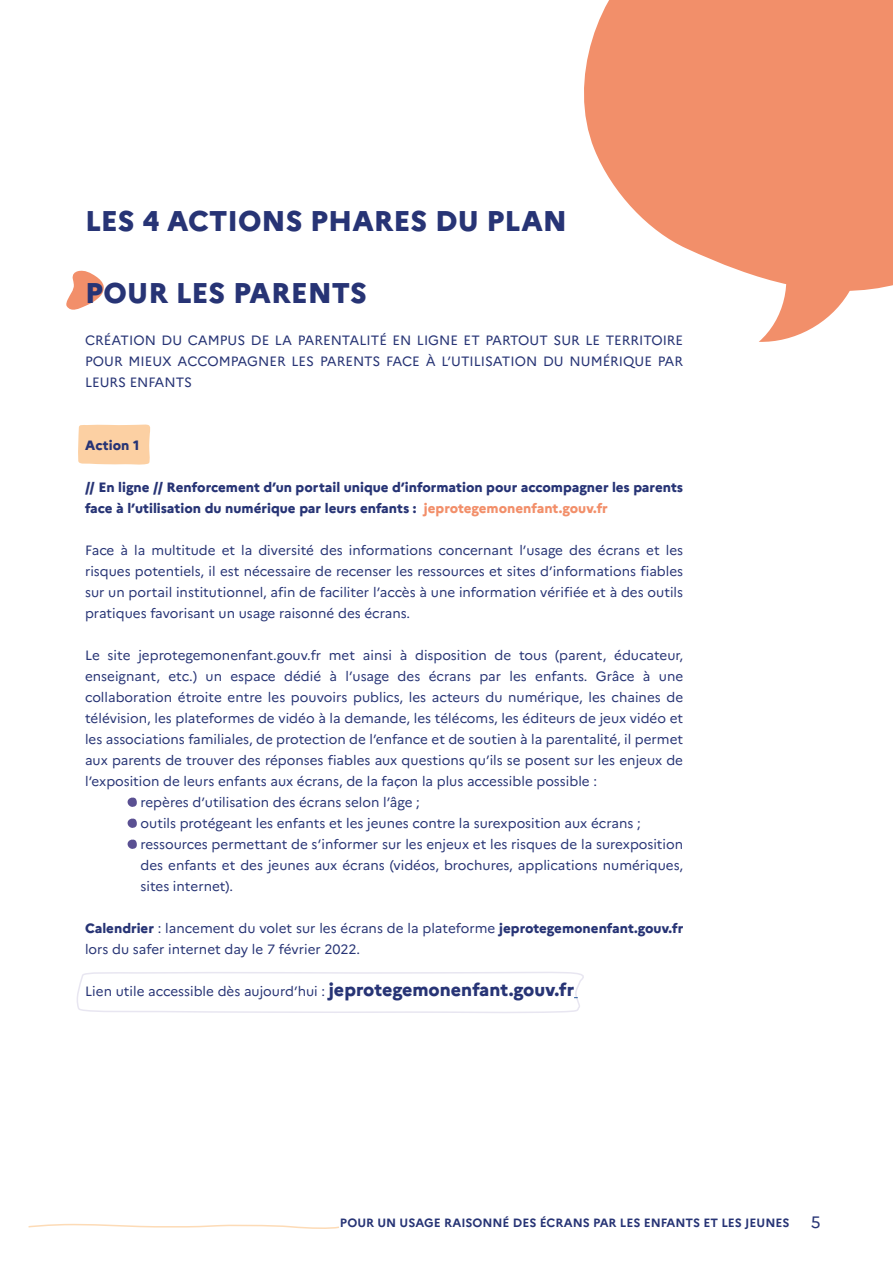
<style>
.page{position:relative;width:893px;height:1263px;background:#fff}
.page>*{position:absolute;margin:0;border:0;box-sizing:border-box;transform-origin:0 0}
.t1{font:800 28.5px "Marianne";color:#273475}
.t2{font:16.5px "Marianne";color:#273475}
.t3{font:13.5px/21px "Marianne";color:#273475;text-align:justify}
.t4{font:800 13.5px/21px "Marianne";color:#273475}
.t5{font:700 12px "Marianne";color:#273475}
.s1{color:#f28f6a}
.s2{font-weight:800}
.s3{font-weight:800;font-size:18px}
</style>
<div class="page">
<svg style="left:28px;top:1223px;width:311px;height:6px"></svg>
<svg style="left:584px;top:0;width:309px;height:291px;background:#f39f7f"></svg>
<svg style="left:759px;top:236px;width:101px;height:106px"></svg>
<svg style="left:66px;top:270px;width:38px;height:40px"></svg>
<svg style="left:78px;top:424px;width:73px;height:41px;background:#fcd3a9"></svg>
<svg style="left:77px;top:972px;width:507px;height:41px"></svg>
<svg style="left:127px;top:797px;width:10px;height:10px"></svg>
<svg style="left:127px;top:818px;width:10px;height:10px"></svg>
<svg style="left:127px;top:839px;width:10px;height:10px"></svg>
<h1 class="t1" style="left:85px;top:199px;width:484px">LES 4 ACTIONS PHARES DU PLAN</h1>
<h1 class="t1" style="left:85px;top:271px;width:283px">POUR LES PARENTS</h1>
<p class="t3" style="left:85px;top:328px;width:600px">CRÉATION DU CAMPUS DE LA PARENTALITÉ EN LIGNE ET PARTOUT SUR LE TERRITOIRE POUR MIEUX ACCOMPAGNER LES PARENTS FACE À L’UTILISATION DU NUMÉRIQUE PAR LEURS ENFANTS</p>
<p class="t4" style="left:85px;top:433px;width:56px">Action 1</p>
<p class="t4" style="left:85px;top:475px;width:600px">// En ligne // Renforcement d’un portail unique d’information pour accompagner les parents face à l’utilisation du numérique par leurs enfants : <span class="s1">jeprotegemonenfant.gouv.fr</span></p>
<p class="t3" style="left:85px;top:538px;width:600px">Face à la multitude et la diversité des informations concernant l’usage des écrans et les risques potentiels, il est nécessaire de recenser les ressources et sites d’informations fiables sur un portail institutionnel, afin de faciliter l’accès à une information vérifiée et à des outils pratiques favorisant un usage raisonné des écrans.</p>
<p class="t3" style="left:85px;top:643px;width:600px">Le site jeprotegemonenfant.gouv.fr met ainsi à disposition de tous (parent, éducateur,</p>
<p class="t3" style="left:85px;top:664px;width:600px">enseignant, etc.) un espace dédié à l’usage des écrans par les enfants. Grâce à une</p>
<p class="t3" style="left:85px;top:685px;width:600px">collaboration étroite entre les pouvoirs publics, les acteurs du numérique, les chaines de</p>
<p class="t3" style="left:85px;top:706px;width:600px">télévision, les plateformes de vidéo à la demande, les télécoms, les éditeurs de jeux vidéo et</p>
<p class="t3" style="left:85px;top:727px;width:600px">les associations familiales, de protection de l’enfance et de soutien à la parentalité, il permet</p>
<p class="t3" style="left:85px;top:748px;width:600px">aux parents de trouver des réponses fiables aux questions qu’ils se posent sur les enjeux de</p>
<p class="t3" style="left:85px;top:769px;width:513px">l’exposition de leurs enfants aux écrans, de la façon la plus accessible possible :</p>
<p class="t3" style="left:140px;top:790px;width:281px">repères d’utilisation des écrans selon l’âge ;</p>
<p class="t3" style="left:140px;top:811px;width:502px">outils protégeant les enfants et les jeunes contre la surexposition aux écrans ;</p>
<p class="t3" style="left:140px;top:832px;width:544px">ressources permettant de s’informer sur les enjeux et les risques de la surexposition</p>
<p class="t3" style="left:140px;top:853px;width:544px">des enfants et des jeunes aux écrans (vidéos, brochures, applications numériques,</p>
<p class="t3" style="left:140px;top:874px;width:94px">sites internet).</p>
<p class="t3" style="left:85px;top:916px;width:600px"><span class="s2">Calendrier</span> : lancement du volet sur les écrans de la plateforme <span class="s2">jeprotegemonenfant.gouv.fr </span>lors du safer internet day le 7 février 2022.</p>
<p class="t3" style="left:85px;top:979px;width:490px">Lien utile accessible dès aujourd’hui : <span class="s3">jeprotegemonenfant.gouv.fr</span></p>
<p class="t5" style="left:340px;top:1214px;width:451px">POUR UN USAGE RAISONNÉ DES ÉCRANS PAR LES ENFANTS ET LES JEUNES</p>
<p class="t2" style="left:811px;top:1209px;width:11px">5</p>
</div>
